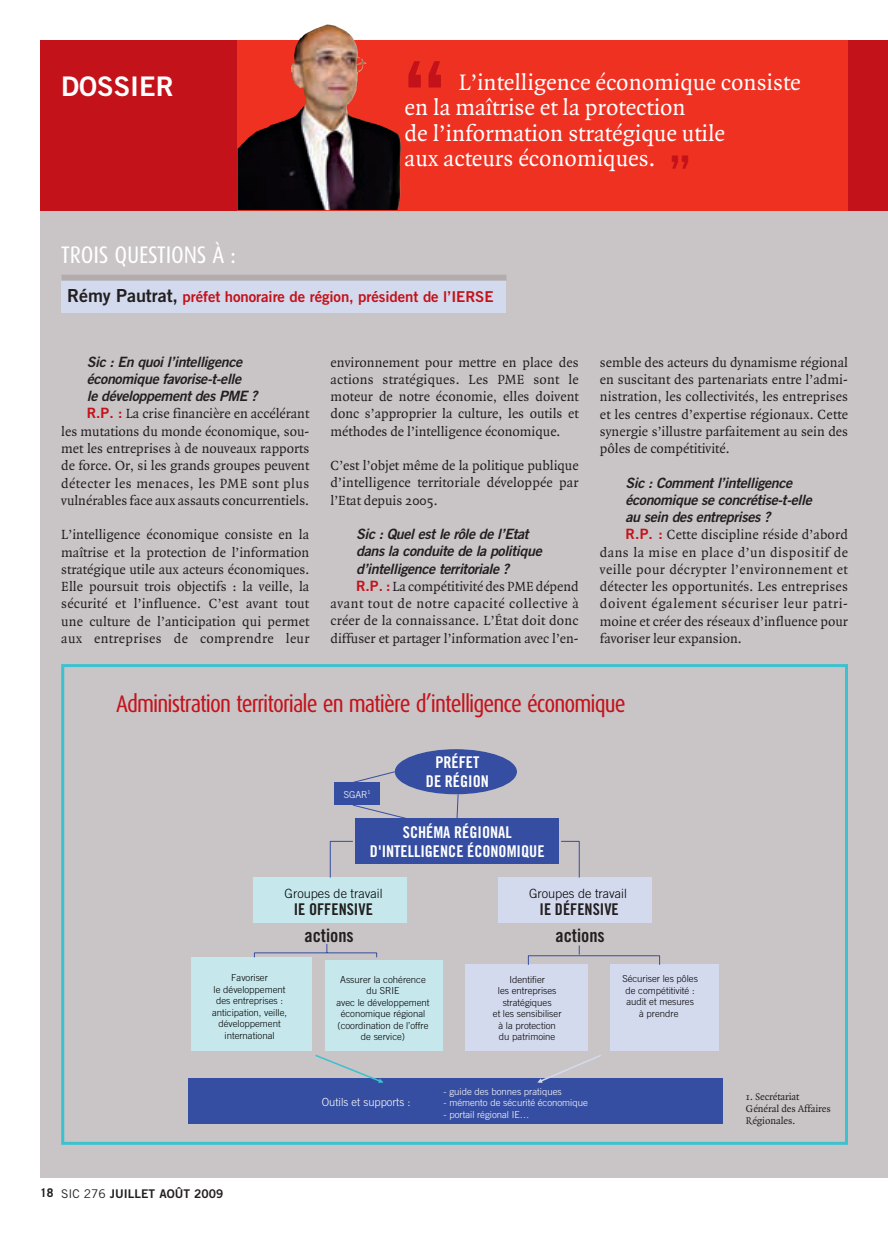
<style>
.page{position:relative;width:888px;height:1258px;background:#fff}
.page>*{position:absolute;margin:0;border:0;box-sizing:border-box;transform-origin:0 0}
.t1{font:90px "Trade Gothic Bold Two";color:#c4121a}
.t2{font:45px "Trade Gothic Bold Two";color:#c4121a}
.t3{font:27px "Trade Gothic Bold Two";color:#fff}
.t4{font:24px/25.5px "Quadraat";color:#fff}
.t5{font:24px "Dax Condensed";letter-spacing:-.04em;color:#c4121a}
.t6{font:24px "Dax Condensed";color:#fff}
.t7{font:18.45px "Trade Gothic Bold Cond Twenty";color:#231f20}
.t8{font:16.2px/19.5px "Trade Gothic Bold Cond Twenty";color:#fff;text-align:center}
.t9{font:16.2px "Trade Gothic Bold Cond Twenty";color:#231f20}
.t10{font:15px "Trade Gothic Bold Two";letter-spacing:-.005em;color:#c4121a}
.t11{font:14.25px/17.2px "Quadraat";color:#231f20;text-align:justify}
.t12{font:italic 14.25px/17.2px "Trade Gothic Bold Two";letter-spacing:-.025em;color:#231f20}
.t13{font:300 12.75px "Trade Gothic";color:#000}
.t14{font:12px "Trade Gothic Bold Two";color:#231f20}
.t15{font:300 11.25px "Trade Gothic";color:#fff}
.t16{font:10.5px/12px "Quadraat";letter-spacing:-.005em;color:#231f20}
.t17{font:300 9.6px/11.6px "Trade Gothic";color:#000;text-align:center}
.t18{font:300 9.6px "Trade Gothic";color:#fff}
.s1{font-size:18px;color:#231f20}
.s2{font-family:"Trade Gothic Bold Two";color:#c4121a}
.s3{font-family:"Trade Gothic";font-weight:700}
.s4{font-family:"Trade Gothic"}
</style>
<div class="page">
<div style="left:40px;top:40px;width:848px;height:1137px;background:#c9c4c6"></div>
<div style="left:40px;top:40px;width:848px;height:170px;background:#c4121a"></div>
<div style="left:237px;top:40px;width:611px;height:170px;background:#ef3122"></div>
<div style="left:62px;top:276px;width:444px;height:37px;background:#d4daee"></div>
<div style="left:61px;top:275px;width:445px;height:6px;background:#b2adac"></div>
<div style="left:61px;top:664px;width:787px;height:481px;border:3px solid #3cc1ce"></div>
<div style="left:191px;top:957px;width:120px;height:94px;background:#c6e8ed"></div>
<div style="left:395px;top:749px;width:122px;height:45px;background:#364ea1;border-radius:50%"></div>
<div style="left:335px;top:782px;width:45px;height:23px;background:#364ea1"></div>
<div style="left:355px;top:819px;width:204px;height:45px;background:#364ea1"></div>
<svg style="left:352px;top:771px;width:107px;height:48px"></svg>
<div style="left:253px;top:877px;width:154px;height:46px;background:#c6e8ed"></div>
<div style="left:498px;top:877px;width:154px;height:46px;background:#d4daee"></div>
<div style="left:325px;top:960px;width:117px;height:91px;background:#c6e8ed"></div>
<div style="left:465px;top:965px;width:122px;height:86px;background:#d4daee"></div>
<div style="left:610px;top:965px;width:108px;height:86px;background:#d4daee"></div>
<hr style="left:254px;top:952px;width:123px;height:1px;background:#364ea1">
<hr style="left:528px;top:955px;width:132px;height:1px;background:#364ea1">
<hr style="left:579px;top:841px;width:1px;height:36px;background:#364ea1">
<svg style="left:331px;top:841px;width:22px;height:1px"></svg>
<hr style="left:330px;top:841px;width:1px;height:36px;background:#364ea1">
<svg style="left:561px;top:841px;width:18px;height:1px"></svg>
<div style="left:189px;top:1078px;width:534px;height:45px;background:#364ea1"></div>
<svg style="left:315px;top:1054px;width:69px;height:29px"></svg>
<svg style="left:537px;top:1055px;width:64px;height:28px"></svg>
<img style="left:238px;top:25px;width:163px;height:185px">
<h3 class="t3" style="left:61px;top:70px;width:114px">DOSSIER</h3>
<h1 class="t1" style="left:405px;top:39px;width:41px">“</h1>
<h3 class="t4" style="left:405px;top:70px;width:398px;text-indent:54px">L’intelligence économique consiste en la maîtrise et la protection<br>de l’information stratégique utile<br>aux acteurs économiques.</h3>
<h2 class="t2" style="left:670px;top:144px;width:21px">”</h2>
<h3 class="t6" style="left:61px;top:241px;width:19px">Trois</h3>
<h3 class="t6" style="left:114px;top:241px;width:11px">questions</h3>
<h3 class="t6" style="left:212px;top:241px;width:25px">à:</h3>
<p class="t10" style="left:67px;top:287px;width:426px"><span class="s1">Rémy Pautrat,</span> préfet honoraire de région, président de l’IERSE</p>
<p class="t12" style="left:87px;top:353px;width:172px">Sic : En quoi l’intelligence économique favorise-t-elle<br>le développement des PME ?</p>
<p class="t11" style="left:61px;top:406px;width:250px;text-indent:26px"><span class="s2">R.P. :</span> La crise financière en accélérant les mutations du monde économique, sou&shy;met les entreprises à de nouveaux rapports de force. Or, si les grands groupes peuvent détecter les menaces, les PME sont plus vulnérables face aux assauts concurrentiels.</p>
<p class="t11" style="left:61px;top:526px;width:250px">L’intelligence économique consiste en la maîtrise et la protection de l’information stratégique utile aux acteurs économiques.<br>Elle poursuit trois objectifs : la veille, la sécurité et l’influence. C’est avant tout une culture de l’anticipation qui permet aux entreprises de comprendre leur</p>
<p class="t11" style="left:331px;top:354px;width:250px">environnement pour mettre en place des actions stratégiques. Les PME sont le moteur de notre économie, elles doivent donc s’approprier la culture, les outils et méthodes de l’intelligence économique.</p>
<p class="t11" style="left:331px;top:457px;width:250px">C’est l’objet même de la politique publique d’intelligence territoriale développée par l’Etat depuis 2005.</p>
<p class="t12" style="left:356px;top:525px;width:187px">Sic : Quel est le rôle de l’Etat dans la conduite de la politique d’intelligence territoriale ?</p>
<p class="t11" style="left:331px;top:578px;width:250px;text-indent:26px"><span class="s2">R.P. :</span> La compétitivité des PME dépend avant tout de notre capacité collective à créer de la connaissance. L’État doit donc diffuser et partager l’information avec l’en-</p>
<p class="t11" style="left:600px;top:354px;width:250px">semble des acteurs du dynamisme régional en suscitant des partenariats entre l’admi&shy;nistration, les collectivités, les entreprises et les centres d’expertise régionaux. Cette synergie s’illustre parfaitement au sein des pôles de compétitivité.</p>
<p class="t12" style="left:625px;top:474px;width:188px">Sic : Comment l’intelligence économique se concrétise-t-elle au sein des entreprises ?</p>
<p class="t11" style="left:600px;top:527px;width:250px;text-indent:26px"><span class="s2">R.P. :</span> Cette discipline réside d’abord dans la mise en place d’un dispositif de veille pour décrypter l’environnement et détecter les opportunités. Les entreprises doivent également sécuriser leur patri&shy;moine et créer des réseaux d’influence pour favoriser leur expansion.</p>
<h3 class="t5" style="left:116px;top:690px;width:511px">Administration territoriale en matière d’intelligence économique</h3>
<p class="t18" style="left:344px;top:788px;width:29px">SGAR<sup>1</sup></p>
<p class="t8" style="left:426px;top:752px;width:64px">PRÉFET<br>DE RÉGION</p>
<p class="t8" style="left:370px;top:822px;width:176px">SCHÉMA RÉGIONAL<br>D'INTELLIGENCE ÉCONOMIQUE</p>
<p class="t13" style="left:285px;top:885px;width:99px">Groupes de travail</p>
<p class="t13" style="left:529px;top:885px;width:99px">Groupes de travail</p>
<p class="t9" style="left:294px;top:899px;width:81px">IE OFFENSIVE</p>
<p class="t9" style="left:540px;top:899px;width:81px">IE DÉFENSIVE</p>
<p class="t7" style="left:304px;top:924px;width:51px">actions</p>
<p class="t7" style="left:555px;top:924px;width:51px">actions</p>
<p class="t17" style="left:212px;top:972px;width:77px">Favoriser<br>le développement des entreprises : anticipation, veille, développement international</p>
<p class="t17" style="left:336px;top:973px;width:95px">Assurer la cohérence du SRIE<br>avec le développement économique régional (coordination de l’offre de service)</p>
<p class="t17" style="left:493px;top:973px;width:70px">Identifier<br>les entreprises stratégiques<br>et les sensibiliser à la protection du patrimoine</p>
<p class="t17" style="left:622px;top:973px;width:77px">Sécuriser les pôles de compétitivité : audit et mesures<br>à prendre</p>
<p class="t14" style="left:40px;top:1186px;width:78px"><span class="s3">18</span> <span class="s4">Sic 276</span> juiLLET</p>
<p class="t14" style="left:159px;top:1186px;width:9px">AOÛT</p>
<p class="t14" style="left:194px;top:1186px;width:31px">2009</p>
<p class="t15" style="left:322px;top:1095px;width:90px">Outils et supports :</p>
<p class="t18" style="left:444px;top:1086px;width:120px">- guide des bonnes pratiques</p>
<p class="t18" style="left:444px;top:1097px;width:146px">- mémento de sécurité économique</p>
<p class="t18" style="left:444px;top:1109px;width:87px">- portail régional IE…</p>
<p class="t16" style="left:746px;top:1091px;width:86px">1. Secrétariat<br>Général des Affaires<br>Régionales.</p>
</div>
